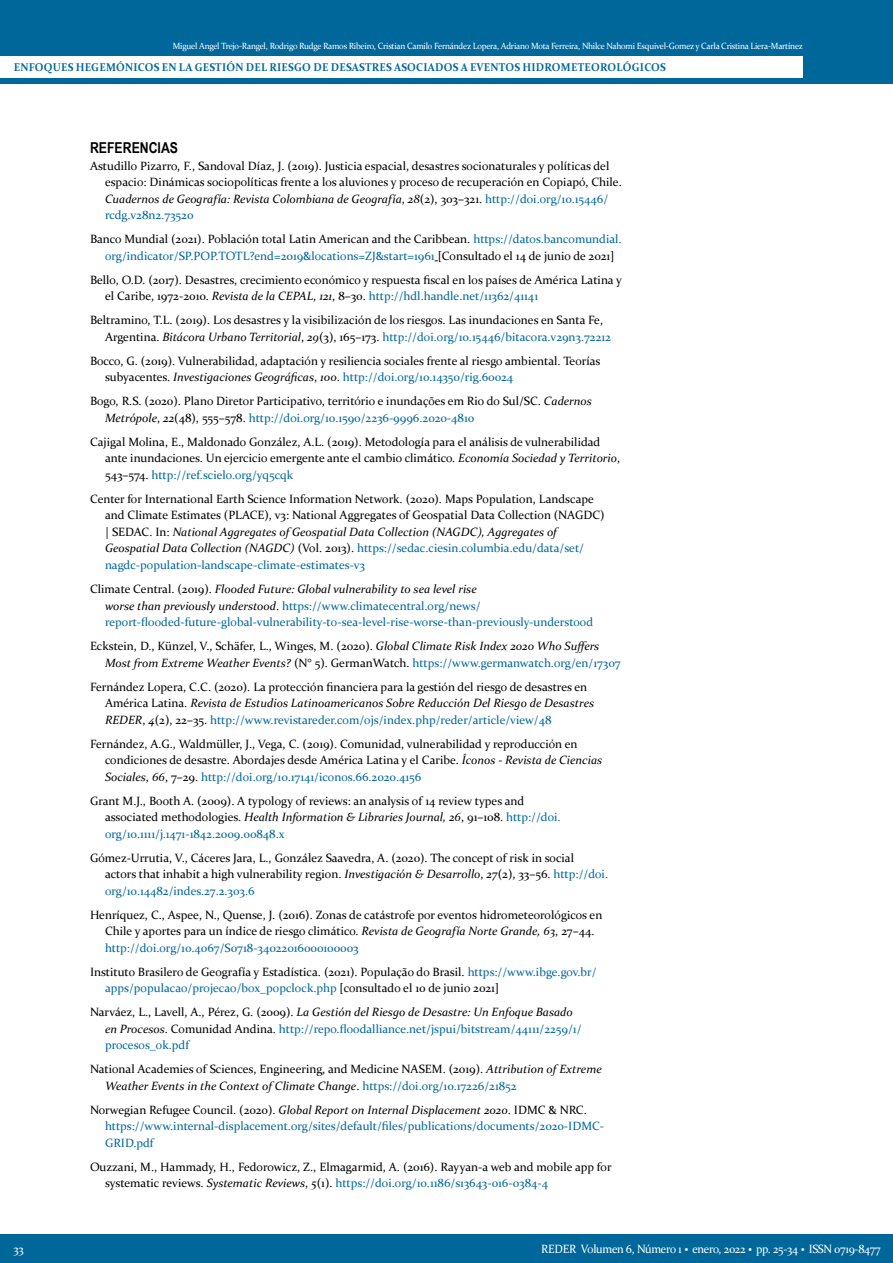
<style>
.page{position:relative;width:893px;height:1263px;background:#fff}
.page>*{position:absolute;margin:0;border:0;box-sizing:border-box;transform-origin:0 0}
.Subtítulos{font:700 15px "Arial Narrow";color:#000}
.Referencias{font:12px/16.5px "Constantia";color:#000}
.Referencias-2{font:12px/16.5px "Constantia";color:#00679b}
.t1{font:12px "Constantia";letter-spacing:-.025em;color:#fff;scale:.95 1}
.t2{font:700 11.25px "Constantia";letter-spacing:.02em;color:#00679b;scale:.95 1}
.t3{font:9px "Constantia";letter-spacing:-.025em;color:#fff;scale:.95 1}
.s1{font-style:italic}
.s2{color:#00679b}
.s3{color:#000}
.s4{font-style:italic;color:#000}
.s5{font-weight:700;font-size:18px}
</style>
<div class="page">
<div style="left:0;top:0;width:893px;height:84px;background:#00679b"></div>
<div style="left:0;top:56px;width:803px;height:22px;background:#fff"></div>
<div style="left:0;top:1234px;width:893px;height:29px;background:#00679b"></div>
<p class="t3" style="left:173px;top:40px;width:665px">Miguel Angel Trejo-Rangel, Rodrigo Rudge Ramos Ribeiro, Cristian Camilo Fernández Lopera, Adriano Mota Ferreira, Nhilce Nahomi Esquivel-Gomez y Carla Cristina Liera-Martínez</p>
<p class="t2" style="left:14px;top:60px;width:688px">ENFOQUES HEGEMÓNICOS EN LA GESTIÓN DEL RIESGO DE DESASTRES ASOCIADOS A EVENTOS HIDROMETEOROLÓGICOS</p>
<p class="Subtítulos" style="left:90px;top:137px;width:90px">REFERENCIAS</p>
<p class="Referencias" style="left:105px;top:157px;width:518px;text-indent:-15px">Astudillo Pizarro, F., Sandoval Díaz, J. (2019). Justicia espacial, desastres socionaturales y políticas del espacio: Dinámicas sociopolíticas frente a los aluviones y proceso de recuperación en Copiapó, Chile.<br><span class="s1">Cuadernos de Geografía: Revista Colombiana de Geografía</span>, <span class="s1">28</span>(2), 303–321. <span class="s2">http://doi.org/10.15446/ rcdg.v28n2.73520</span></p>
<p class="Referencias" style="left:105px;top:231px;width:518px;text-indent:-15px">Banco Mundial (2021). Población total Latin American and the Caribbean. <span class="s2">https://datos.bancomundial. org/indicator/SP.POP.TOTL?end=2019&amp;locations=ZJ&amp;start=1961</span> [Consultado el 14 de junio de 2021]</p>
<p class="Referencias" style="left:105px;top:271px;width:518px;text-indent:-15px">Bello, O.D. (2017). Desastres, crecimiento económico y respuesta fiscal en los países de América Latina y el Caribe, 1972-2010. <span class="s1">Revista de la CEPAL</span>, <span class="s1">121</span>, 8–30. <span class="s2">http://hdl.handle.net/11362/41141</span></p>
<p class="Referencias" style="left:105px;top:312px;width:508px;text-indent:-15px">Beltramino, T.L. (2019). Los desastres y la visibilización de los riesgos. Las inundaciones en Santa Fe,<br>Argentina. <span class="s1">Bitácora Urbano Territorial</span>, <span class="s1">29</span>(3), 165–173. <span class="s2">http://doi.org/10.15446/bitacora.v29n3.72212</span></p>
<p class="Referencias" style="left:105px;top:352px;width:497px;text-indent:-15px">Bocco, G. (2019). Vulnerabilidad, adaptación y resiliencia sociales frente al riesgo ambiental. Teorías subyacentes. <span class="s1">Investigaciones Geográficas</span>, <span class="s1">100</span>. <span class="s2">http://doi.org/10.14350/rig.60024</span></p>
<p class="Referencias" style="left:105px;top:393px;width:488px;text-indent:-15px">Bogo, R.S. (2020). Plano Diretor Participativo, território e inundações em Rio do Sul/SC. <span class="s1">Cadernos<br>Metrópole</span>, <span class="s1">22</span>(48), 555–578. <span class="s2">http://doi.org/10.1590/2236-9996.2020-4810</span></p>
<p class="Referencias" style="left:105px;top:433px;width:517px;text-indent:-15px">Cajigal Molina, E., Maldonado González, A.L. (2019). Metodología para el análisis de vulnerabilidad ante inundaciones. Un ejercicio emergente ante el cambio climático. <span class="s1">Economía Sociedad y Territorio</span>,<br>543–574. <span class="s2">http://ref.scielo.org/yq5cqk</span></p>
<p class="Referencias" style="left:105px;top:490px;width:501px;text-indent:-15px">Center for International Earth Science Information Network. (2020). Maps Population, Landscape and Climate Estimates (PLACE), v3: National Aggregates of Geospatial Data Collection (NAGDC) | SEDAC. In: <span class="s1">National Aggregates of Geospatial Data Collection (NAGDC), Aggregates of Geospatial Data Collection (NAGDC)</span> (Vol. 2013). <span class="s2">https://sedac.ciesin.columbia.edu/data/set/ nagdc-population-landscape-climate-estimates-v3</span></p>
<p class="Referencias-2" style="left:105px;top:580px;width:490px;text-indent:-15px"><span class="s3">Climate Central. (2019).</span> <span class="s4">Flooded Future: Global vulnerability to sea level rise<br>worse than previously understood</span><span class="s3">.</span> https://www.climatecentral.org/news/ report-flooded-future-global-vulnerability-to-sea-level-rise-worse-than-previously-understood</p>
<p class="Referencias" style="left:105px;top:637px;width:517px;text-indent:-15px">Eckstein, D., Künzel, V., Schäfer, L., Winges, M. (2020). <span class="s1">Global Climate Risk Index 2020 Who Suffers<br>Most from Extreme Weather Events?</span> (N° 5). GermanWatch. <span class="s2">https://www.germanwatch.org/en/17307</span></p>
<p class="Referencias" style="left:105px;top:678px;width:491px;text-indent:-15px">Fernández Lopera, C.C. (2020). La protección financiera para la gestión del riesgo de desastres en<br>América Latina. <span class="s1">Revista de Estudios Latinoamericanos Sobre Reducción Del Riesgo de Desastres<br>REDER</span>, <span class="s1">4</span>(2), 22–35. <span class="s2">http://www.revistareder.com/ojs/index.php/reder/article/view/48</span></p>
<p class="Referencias" style="left:105px;top:735px;width:499px;text-indent:-15px">Fernández, A.G., Waldmüller, J., Vega, C. (2019). Comunidad, vulnerabilidad y reproducción en condiciones de desastre. Abordajes desde América Latina y el Caribe. <span class="s1">Íconos - Revista de Ciencias<br>Sociales</span>, <span class="s1">66</span>, 7–29. <span class="s2">http://doi.org/10.17141/iconos.66.2020.4156</span></p>
<p class="Referencias" style="left:105px;top:792px;width:457px;text-indent:-15px">Grant M.J., Booth A. (2009). A typology of reviews: an analysis of 14 review types and associated methodologies. <span class="s1">Health Information &amp; Libraries Journal, 26</span>, 91–108. <span class="s2">http://doi. org/10.1111/j.1471-1842.2009.00848.x</span></p>
<p class="Referencias" style="left:105px;top:849px;width:505px;text-indent:-15px">Gómez-Urrutia, V., Cáceres Jara, L., González Saavedra, A. (2020). The concept of risk in social actors that inhabit a high vulnerability region. <span class="s1">Investigación &amp; Desarrollo</span>, <span class="s1">27</span>(2), 33–56. <span class="s2">http://doi. org/10.14482/indes.27.2.303.6</span></p>
<p class="Referencias" style="left:105px;top:906px;width:499px;text-indent:-15px">Henríquez, C., Aspee, N., Quense, J. (2016). Zonas de catástrofe por eventos hidrometeorológicos en<br>Chile y aportes para un índice de riesgo climático. <span class="s1">Revista de Geografía Norte Grande, 63</span>, 27–44. <span class="s2">http://doi.org/10.4067/S0718-34022016000100003</span></p>
<p class="Referencias" style="left:105px;top:963px;width:493px;text-indent:-15px">Instituto Brasilero de Geografía y Estadística. (2021). População do Brasil. <span class="s2">https://www.ibge.gov.br/ apps/populacao/projecao/box_popclock.php</span> [consultado el 10 de junio 2021]</p>
<p class="Referencias-2" style="left:105px;top:1003px;width:478px;text-indent:-15px"><span class="s3">Narváez, L., Lavell, A., Pérez, G. (2009).</span> <span class="s4">La Gestión del Riesgo de Desastre: Un Enfoque Basado en Procesos</span><span class="s3">. Comunidad Andina.</span> http://repo.floodalliance.net/jspui/bitstream/44111/2259/1/ procesos_ok.pdf</p>
<p class="Referencias" style="left:105px;top:1060px;width:498px;text-indent:-15px">National Academies of Sciences, Engineering, and Medicine NASEM. (2019). <span class="s1">Attribution of Extreme<br>Weather Events in the Context of Climate Change</span>. <span class="s2">https://doi.org/10.17226/21852</span></p>
<p class="Referencias-2" style="left:105px;top:1101px;width:501px;text-indent:-15px"><span class="s3">Norwegian Refugee Council. (2020).</span> <span class="s4">Global Report on Internal Displacement 2020</span><span class="s3">. IDMC &amp; NRC. </span>https://www.internal-displacement.org/sites/default/files/publications/documents/2020-IDMC-<br>GRID.pdf</p>
<p class="Referencias" style="left:105px;top:1158px;width:508px;text-indent:-15px">Ouzzani, M., Hammady, H., Fedorowicz, Z., Elmagarmid, A. (2016). Rayyan-a web and mobile app for systematic reviews. <span class="s1">Systematic Reviews</span>, <span class="s1">5</span>(1). <span class="s2">https://doi.org/10.1186/s13643-016-0384-4</span></p>
<p class="t1" style="left:14px;top:1241px;width:12px">33</p>
<p class="t1" style="left:541px;top:1240px;width:359px">REDER Volumen 6, Número 1 <span class="s5">·</span> enero, 2022 <span class="s5">·</span> pp. 25-34 <span class="s5">·</span> ISSN 0719-8477</p>
</div>
